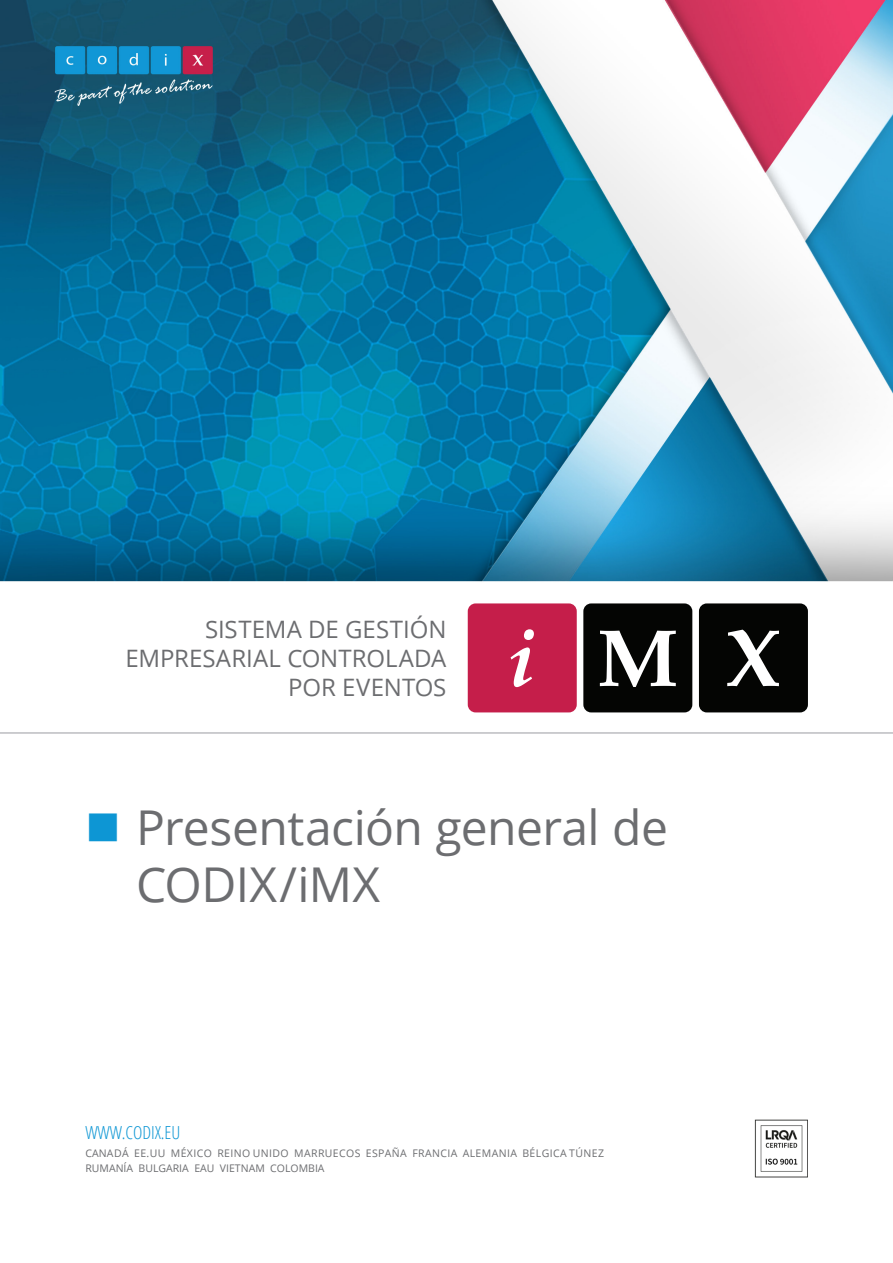
<style>
.page{position:relative;width:893px;height:1263px;background:#fff}
.page>*{position:absolute;margin:0;border:0;box-sizing:border-box;transform-origin:0 0}
.t1{font:48px "Open Sans";letter-spacing:-.01em;color:#6c6d70}
.iMX_title{font:24px/28.8px "Open Sans";color:#6c6d70;text-align:right}
.countries{font:300 condensed 18px "Open Sans";letter-spacing:-.005em;color:#0d96d4}
.countries-2{font:10.5px/15px "Open Sans";letter-spacing:.035em;color:#6c6d70}
</style>
<div class="page">
<img style="left:0;top:0;width:893px;height:582px">
<div style="left:468px;top:603px;width:109px;height:109px;background:#c51e4a"></div>
<svg style="left:583px;top:603px;width:109px;height:109px;background:#2e2e2d"></svg>
<svg style="left:699px;top:603px;width:109px;height:109px;background:#1d1e1c"></svg>
<hr style="left:0;top:732px;width:893px;height:2px;background:#bcbdc0">
<img style="left:754px;top:1119px;width:54px;height:58px">
<p class="iMX_title" style="left:126px;top:615px;width:322px">SISTEMA DE GESTIÓN<br>EMPRESARIAL CONTROLADA<br>POR EVENTOS</p>
<p class="t1" style="left:136px;top:794px;width:533px">Presentación general de</p>
<p class="t1" style="left:136px;top:852px;width:245px">CODIX/iMX</p>
<p class="countries" style="left:85px;top:1120px;width:96px">WWW.CODIX.EU</p>
<p class="countries-2" style="left:85px;top:1146px;width:520px">CANADÁ EE.UU MÉXICO REINO UNIDO MARRUECOS ESPAÑA FRANCIA ALEMANIA BÉLGICA TÚNEZ<br>RUMANÍA BULGARIA EAU VIETNAM COLOMBIA</p>
</div>
